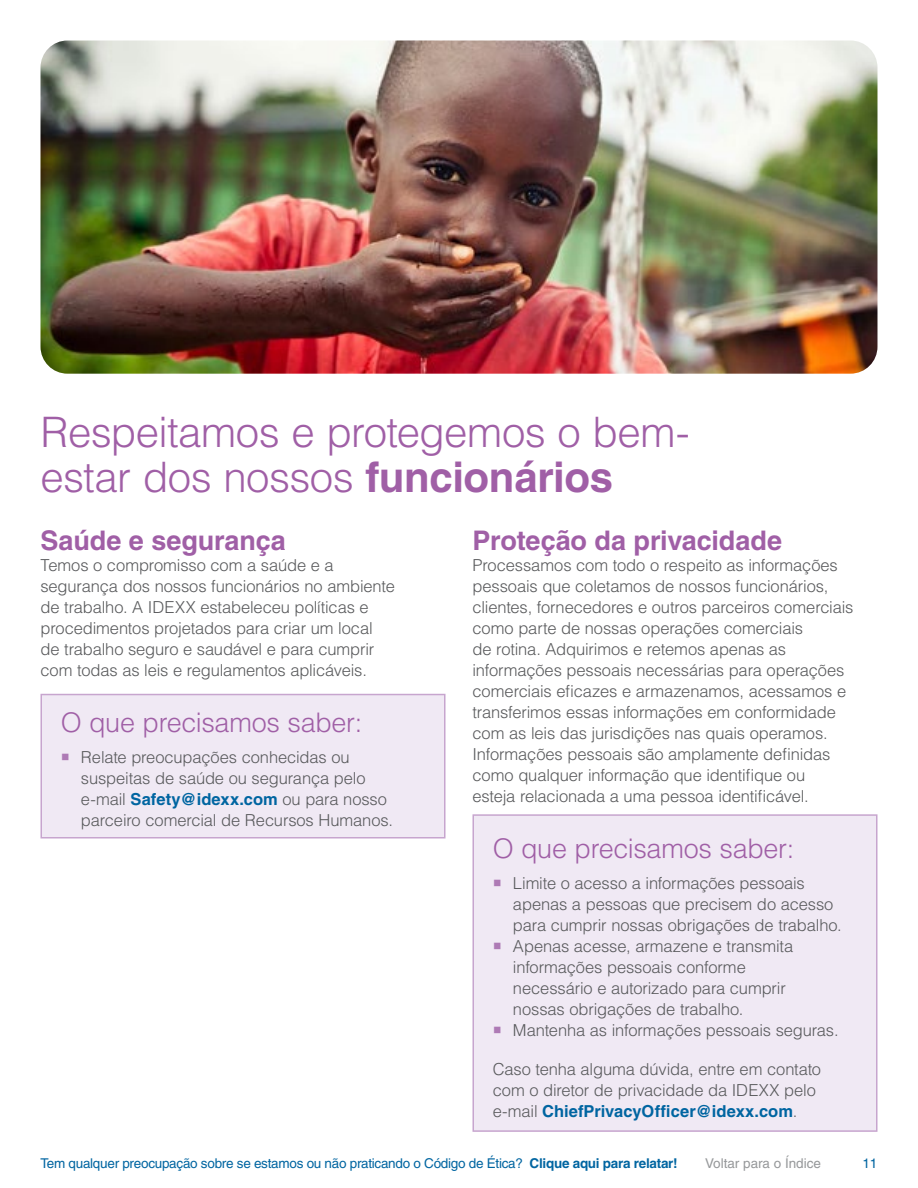
<style>
.page{position:relative;width:918px;height:1188px;background:#fff}
.page>*{position:absolute;margin:0;border:0;box-sizing:border-box;transform-origin:0 0}
.t1{font:300 42px/45px "Helvetica";letter-spacing:-.015em;color:#a05fa6}
.t2{font:300 27px "Helvetica";letter-spacing:-.01em;color:#a05fa6}
.t3{font:700 27px "Helvetica";letter-spacing:-.005em;color:#a05fa6}
.t4{font:300 16.5px/21px "Helvetica";letter-spacing:-.005em;color:#58595b}
.t5{font:13.5px "Helvetica";letter-spacing:-.02em;color:#0065a1}
.t6{font:13.5px "Helvetica";color:#96989a}
.s1{font-weight:700}
.s2{font-weight:700;color:#0065a1}
</style>
<div class="page">
<div style="left:40px;top:694px;width:406px;height:144px;background:#f0e9f4;border:2px solid #c7a5ce"></div>
<div style="left:472px;top:814px;width:406px;height:318px;background:#f0e9f4;border:2px solid #c7a5ce"></div>
<img style="left:40px;top:40px;width:838px;height:334px">
<h1 class="t1" style="left:40px;top:409px;width:651px">Respeitamos e protegemos o bem&shy;estar dos nossos <span class="s1">funcionários</span></h1>
<h2 class="t3" style="left:40px;top:524px;width:247px">Saúde e segurança</h2>
<p class="t4" style="left:40px;top:554px;width:356px">Temos o compromisso com a saúde e a segurança dos nossos funcionários no ambiente de trabalho. A IDEXX estabeleceu políticas e procedimentos projetados para criar um local de trabalho seguro e saudável e para cumprir com todas as leis e regulamentos aplicáveis.</p>
<h2 class="t2" style="left:61px;top:705px;width:303px">O que precisamos saber:</h2>
<p class="t4" style="left:81px;top:746px;width:310px">Relate preocupações conhecidas ou suspeitas de saúde ou segurança pelo e-mail <span class="s2">Safety@idexx.com</span> ou para nosso parceiro comercial de Recursos Humanos.</p>
<h2 class="t3" style="left:472px;top:524px;width:311px">Proteção da privacidade</h2>
<p class="t4" style="left:472px;top:554px;width:382px">Processamos com todo o respeito as informações pessoais que coletamos de nossos funcionários, clientes, fornecedores e outros parceiros comerciais como parte de nossas operações comerciais<br>de rotina. Adquirimos e retemos apenas as informações pessoais necessárias para operações comerciais eficazes e armazenamos, acessamos e transferimos essas informações em conformidade com as leis das jurisdições nas quais operamos.<br>Informações pessoais são amplamente definidas como qualquer informação que identifique ou<br>esteja relacionada a uma pessoa identificável.</p>
<h2 class="t2" style="left:493px;top:831px;width:303px">O que precisamos saber:</h2>
<p class="t4" style="left:513px;top:872px;width:327px">Limite o acesso a informações pessoais apenas a pessoas que precisem do acesso para cumprir nossas obrigações de trabalho.<br>Apenas acesse, armazene e transmita informações pessoais conforme<br>necessário e autorizado para cumprir nossas obrigações de trabalho.<br>Mantenha as informações pessoais seguras.</p>
<p class="t4" style="left:493px;top:1058px;width:330px">Caso tenha alguma dúvida, entre em contato com o diretor de privacidade da IDEXX pelo e-mail <span class="s2">ChiefPrivacyOfficer@idexx.com</span>.</p>
<p class="t5" style="left:40px;top:1155px;width:639px">Tem qualquer preocupação sobre se estamos ou não praticando o Código de Ética? <span class="s1">Clique aqui para relatar!</span></p>
<p class="t6" style="left:705px;top:1155px;width:117px">Voltar para o Índice</p>
<p class="t5" style="left:862px;top:1155px;width:17px">11</p>
</div>
